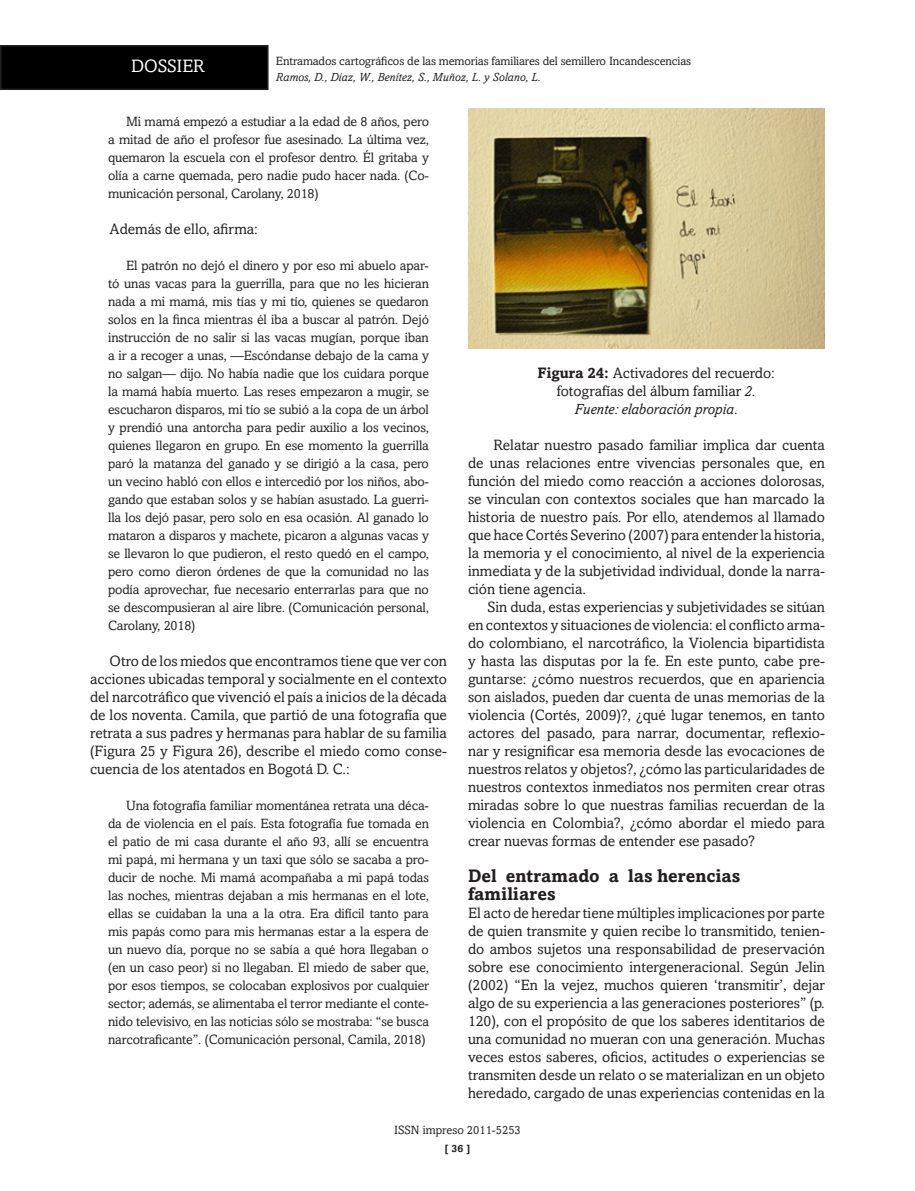
<style>
.page{position:relative;width:915px;height:1191px;background:#fff}
.page>*{position:absolute;margin:0;border:0;box-sizing:border-box;transform-origin:0 0}
.Tit_1{font:700 18px/18px "Amasis MT Std";letter-spacing:.005em;color:#231f20}
.palabras_clave{font:18px "Amasis MT Std";letter-spacing:-.01em;color:#fff}
.TEXTO_BASE{font:15px/18px "Amasis MT Std";color:#231f20;text-align:justify}
.TEXTO_BASE_primera{font:15px/18px "Amasis MT Std";color:#231f20;text-align:justify}
.TEXTO_BASE-2{font:italic 15px "Amasis MT Std";color:#231f20}
.Cita_en_Texto{font:13.5px/18px "Amasis MT Std";letter-spacing:-.01em;color:#231f20;text-align:justify}
.palabras_clave-2{font:12px "Amasis MT Std";letter-spacing:-.01em;color:#231f20}
.autor_filiación{font:italic 12px "Amasis MT Std";color:#231f20}
.t1{font:700 10.5px "Amasis MT Std";color:#231f20}
.s1{font-weight:700}
.s2{font-style:italic}
</style>
<div class="page">
<div style="left:1px;top:46px;width:267px;height:43px;background:#000001"></div>
<div style="left:0;top:45px;width:268px;height:45px;border:2px solid #231f20"></div>
<img style="left:468px;top:108px;width:356px;height:241px">
<p class="palabras_clave" style="left:131px;top:55px;width:75px">DOSSIER</p>
<p class="palabras_clave-2" style="left:276px;top:53px;width:416px">Entramados cartográficos de las memorias familiares del semillero Incandescencias</p>
<p class="autor_filiación" style="left:276px;top:70px;width:266px">Ramos, D., Díaz, W., Benítez, S., Muñoz, L. y Solano, L.</p>
<p class="Cita_en_Texto" style="left:108px;top:112px;width:322px;text-indent:18px">Mi mamá empezó a estudiar a la edad de 8 años, pero a mitad de año el profesor fue asesinado. La última vez, quemaron la escuela con el profesor dentro. Él gritaba y olía a carne quemada, pero nadie pudo hacer nada. (Co&shy;municación personal, Carolany, 2018)</p>
<p class="TEXTO_BASE" style="left:110px;top:220px;width:150px">Además de ello, afirma:</p>
<p class="Cita_en_Texto" style="left:108px;top:256px;width:322px;text-indent:18px">El patrón no dejó el dinero y por eso mi abuelo apar&shy;tó unas vacas para la guerrilla, para que no les hicieran nada a mi mamá, mis tías y mi tío, quienes se quedaron solos en la finca mientras él iba a buscar al patrón. Dejó instrucción de no salir si las vacas mugían, porque iban a ir a recoger a unas, —Escóndanse debajo de la cama y no salgan— dijo. No había nadie que los cuidara porque la mamá había muerto. Las reses empezaron a mugir, se escucharon disparos, mi tío se subió a la copa de un árbol y prendió una antorcha para pedir auxilio a los vecinos, quienes llegaron en grupo. En ese momento la guerrilla paró la matanza del ganado y se dirigió a la casa, pero un vecino habló con ellos e intercedió por los niños, abo&shy;gando que estaban solos y se habían asustado. La guerri&shy;lla los dejó pasar, pero solo en esa ocasión. Al ganado lo mataron a disparos y machete, picaron a algunas vacas y se llevaron lo que pudieron, el resto quedó en el campo, pero como dieron órdenes de que la comunidad no las podía aprovechar, fue necesario enterrarlas para que no se descompusieran al aire libre. (Comunicación personal, Carolany, 2018)</p>
<p class="TEXTO_BASE" style="left:90px;top:652px;width:358px;text-indent:20px">Otro de los miedos que encontramos tiene que ver con acciones ubicadas temporal y socialmente en el contexto del narcotráfico que vivenció el país a inicios de la década de los noventa. Camila, que partió de una fotografía que retrata a sus padres y hermanas para hablar de su familia (Figura 25 y Figura 26), describe el miedo como conse&shy;cuencia de los atentados en Bogotá D. C.:</p>
<p class="Cita_en_Texto" style="left:108px;top:796px;width:322px;text-indent:18px">Una fotografía familiar momentánea retrata una déca&shy;da de violencia en el país. Esta fotografía fue tomada en el patio de mi casa durante el año 93, allí se encuentra mi papá, mi hermana y un taxi que sólo se sacaba a pro&shy;ducir de noche. Mi mamá acompañaba a mi papá todas las noches, mientras dejaban a mis hermanas en el lote, ellas se cuidaban la una a la otra. Era difícil tanto para mis papás como para mis hermanas estar a la espera de un nuevo día, porque no se sabía a qué hora llegaban o (en un caso peor) si no llegaban. El miedo de saber que, por esos tiempos, se colocaban explosivos por cualquier sector; además, se alimentaba el terror mediante el conte&shy;nido televisivo, en las noticias sólo se mostraba: “se busca narcotraficante”. (Comunicación personal, Camila, 2018)</p>
<p class="TEXTO_BASE" style="left:537px;top:364px;width:239px"><span class="s1">Figura 24:</span> Activadores del recuerdo:</p>
<p class="TEXTO_BASE" style="left:556px;top:382px;width:200px">fotografías del álbum familiar <span class="s2">2.</span></p>
<p class="TEXTO_BASE-2" style="left:574px;top:400px;width:165px">Fuente: elaboración propia.</p>
<p class="TEXTO_BASE" style="left:468px;top:436px;width:358px;text-indent:25px">Relatar nuestro pasado familiar implica dar cuenta de unas relaciones entre vivencias personales que, en función del miedo como reacción a acciones dolorosas, se vinculan con contextos sociales que han marcado la historia de nuestro país. Por ello, atendemos al llamado que hace Cortés Severino (2007) para entender la historia, la memoria y el conocimiento, al nivel de la experiencia inmediata y de la subjetividad individual, donde la narra&shy;ción tiene agencia.</p>
<p class="TEXTO_BASE" style="left:468px;top:598px;width:358px;text-indent:20px">Sin duda, estas experiencias y subjetividades se sitúan en contextos y situaciones de violencia: el conflicto arma&shy;do colombiano, el narcotráfico, la Violencia bipartidista y hasta las disputas por la fe. En este punto, cabe pre&shy;guntarse: ¿cómo nuestros recuerdos, que en apariencia son aislados, pueden dar cuenta de unas memorias de la violencia (Cortés, 2009)?, ¿qué lugar tenemos, en tanto actores del pasado, para narrar, documentar, reflexio&shy;nar y resignificar esa memoria desde las evocaciones de nuestros relatos y objetos?, ¿cómo las particularidades de nuestros contextos inmediatos nos permiten crear otras miradas sobre lo que nuestras familias recuerdan de la violencia en Colombia?, ¿cómo abordar el miedo para crear nuevas formas de entender ese pasado?</p>
<p class="Tit_1" style="left:468px;top:867px;width:274px">Del entramado a las herencias familiares</p>
<p class="TEXTO_BASE_primera" style="left:468px;top:904px;width:358px">El acto de heredar tiene múltiples implicaciones por parte de quien transmite y quien recibe lo transmitido, tenien&shy;do ambos sujetos una responsabilidad de preservación sobre ese conocimiento intergeneracional. Según Jelin (2002) “En la vejez, muchos quieren ‘transmitir’, dejar algo de su experiencia a las generaciones posteriores” (p.<br>120), con el propósito de que los saberes identitarios de una comunidad no mueran con una generación. Muchas veces estos saberes, oficios, actitudes o experiencias se transmiten desde un relato o se materializan en un objeto heredado, cargado de unas experiencias contenidas en la</p>
<p class="palabras_clave-2" style="left:394px;top:1123px;width:128px">ISSN impreso 2011-5253</p>
<p class="t1" style="left:445px;top:1142px;width:27px">[ 36 ]</p>
</div>
